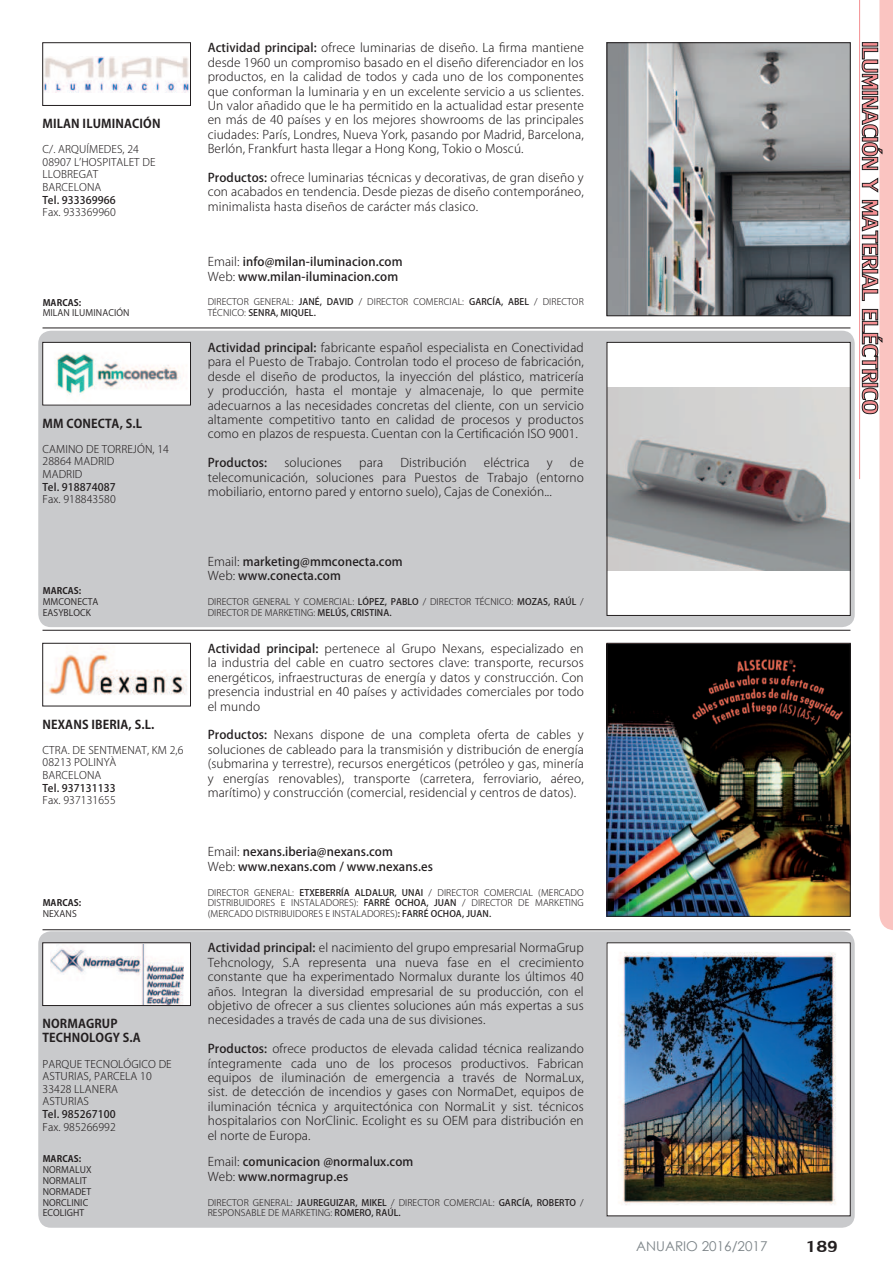
<style>
.page{position:relative;width:893px;height:1263px;background:#fff}
.page>*{position:absolute;margin:0;border:0;box-sizing:border-box;transform-origin:0 0}
.t1{font:24px "Lily UPC";color:#231f20}
.t2{font:13.5px "Century Gothic";color:#7b8387}
.t3{font:300 12px/14.4px "Koz Go Pro";letter-spacing:.01em;color:#231f20;text-align:justify}
.t4{font:500 12px/14.4px "Koz Go Pro";letter-spacing:.01em;color:#231f20}
.t5{font:700 12px/14.4px "Koz Go Pro";letter-spacing:.01em;color:#231f20}
.t6{font:300 10.5px/12.6px "Koz Go Pro";letter-spacing:.01em;color:#231f20}
.t7{font:500 10.5px "Koz Go Pro";letter-spacing:.01em;color:#231f20}
.t8{font:300 9px/10.5px "Koz Go Pro";letter-spacing:.01em;color:#231f20}
.t9{font:9px/10.8px "Koz Go Pro";letter-spacing:.01em;color:#231f20}
.t10{font:700 9px "Koz Go Pro";letter-spacing:.01em;color:#231f20}
.s1{font-weight:500}
.s2{font-weight:300}
</style>
<div class="page">
<div style="left:38px;top:331px;width:817px;height:296px;background:#c9cacc;border-radius:13px"></div>
<div style="left:38px;top:931px;width:817px;height:297px;background:#c9cacc;border-radius:13px"></div>
<hr style="left:43px;top:328px;width:807px;height:1px;background:#231f20">
<hr style="left:43px;top:630px;width:807px;height:1px;background:#231f20">
<hr style="left:43px;top:929px;width:807px;height:1px;background:#231f20">
<img style="left:609px;top:45px;width:239px;height:269px">
<div style="left:607px;top:43px;width:243px;height:273px;border:1px solid #231f20"></div>
<img style="left:45px;top:56px;width:144px;height:36px">
<div style="left:43px;top:43px;width:148px;height:63px;border:1px solid #231f20"></div>
<div style="left:607px;top:342px;width:243px;height:273px;background:#fff"></div>
<img style="left:609px;top:388px;width:239px;height:182px">
<div style="left:607px;top:342px;width:243px;height:274px;border:1px solid #231f20"></div>
<img style="left:45px;top:344px;width:144px;height:59px">
<div style="left:43px;top:342px;width:148px;height:63px;border:1px solid #231f20"></div>
<img style="left:609px;top:645px;width:239px;height:269px">
<div style="left:607px;top:643px;width:243px;height:273px;border:1px solid #231f20"></div>
<img style="left:46px;top:648px;width:141px;height:47px">
<div style="left:43px;top:643px;width:148px;height:63px;border:1px solid #231f20"></div>
<img style="left:609px;top:944px;width:239px;height:270px">
<div style="left:43px;top:943px;width:147px;height:62px;background:#fff"></div>
<img style="left:50px;top:944px;width:133px;height:60px">
<div style="left:43px;top:942px;width:148px;height:64px;border:1px solid #231f20"></div>
<svg style="left:862px;top:0;width:31px;height:930px"></svg>
<hr style="left:859px;top:0;width:1px;height:479px;background:#f48e91">
<p class="t5" style="left:43px;top:117px;width:120px">MILAN ILUMINACIÓN</p>
<p class="t6" style="left:43px;top:143px;width:115px">C/. ARQUÍMEDES, 24<br>08907 L’HOSPITALET DE<br>LLOBREGAT<br>BARCELONA</p>
<p class="t7" style="left:43px;top:193px;width:75px">Tel. 933369966</p>
<p class="t6" style="left:43px;top:206px;width:75px">Fax. 933369960</p>
<p class="t10" style="left:43px;top:296px;width:40px">MARCAS:</p>
<p class="t9" style="left:43px;top:308px;width:88px">MILAN ILUMINACIÓN</p>
<p class="t5" style="left:43px;top:417px;width:101px">MM CONECTA, S.L</p>
<p class="t6" style="left:43px;top:443px;width:128px">CAMINO DE TORREJÓN, 14<br>28864 MADRID<br>MADRID</p>
<p class="t7" style="left:43px;top:480px;width:75px">Tel. 918874087</p>
<p class="t6" style="left:43px;top:493px;width:75px">Fax. 918843580</p>
<p class="t10" style="left:43px;top:585px;width:40px">MARCAS:</p>
<p class="t9" style="left:43px;top:597px;width:57px">MMCONECTA<br>EASYBLOCK</p>
<p class="t5" style="left:43px;top:718px;width:113px">NEXANS IBERIA, S.L.</p>
<p class="t6" style="left:43px;top:744px;width:143px">CTRA. DE SENTMENAT, KM 2,6<br>08213 POLINYÀ<br>BARCELONA</p>
<p class="t7" style="left:43px;top:781px;width:75px">Tel. 937131133</p>
<p class="t6" style="left:43px;top:794px;width:75px">Fax. 937131655</p>
<p class="t10" style="left:43px;top:897px;width:40px">MARCAS:</p>
<p class="t9" style="left:43px;top:908px;width:36px">NEXANS</p>
<p class="t5" style="left:43px;top:1017px;width:100px">NORMAGRUP<br>TECHNOLOGY S.A</p>
<p class="t6" style="left:43px;top:1057px;width:131px">PARQUE TECNOLÓGICO DE<br>ASTURIAS, PARCELA 10<br>33428 LLANERA<br>ASTURIAS</p>
<p class="t7" style="left:43px;top:1107px;width:75px">Tel. 985267100</p>
<p class="t6" style="left:43px;top:1120px;width:75px">Fax. 985266992</p>
<p class="t10" style="left:43px;top:1153px;width:40px">MARCAS:</p>
<p class="t9" style="left:43px;top:1165px;width:50px">NORMALUX<br>NORMALIT<br>NORMADET<br>NORCLINIC<br>ECOLIGHT</p>
<p class="t3" style="left:208px;top:41px;width:378px"><span class="s1">Actividad principal:</span> ofrece luminarias de diseño. La 昀椀rma mantiene desde 1960 un compromiso basado en el diseño diferenciador en los productos, en la calidad de todos y cada uno de los componentes que conforman la luminaria y en un excelente servicio a us sclientes.<br>Un valor añadido que le ha permitido en la actualidad estar presente en más de 40 países y en los mejores showrooms de las principales ciudades: París, Londres, Nueva York, pasando por Madrid, Barcelona, Berlón, Frankfurt hasta llegar a Hong Kong, Tokio o Moscú.</p>
<p class="t3" style="left:208px;top:170px;width:378px"><span class="s1">Productos:</span> ofrece luminarias técnicas y decorativas, de gran diseño y con acabados en tendencia. Desde piezas de diseño contemporáneo, minimalista hasta diseños de carácter más clasico.</p>
<p class="t4" style="left:208px;top:255px;width:196px"><span class="s2">Email:</span> info@milan-iluminacion.com<br><span class="s2">Web:</span> www.milan-iluminacion.com</p>
<p class="t8" style="left:208px;top:297px;width:378px">DIRECTOR GENERAL: <span class="s1">JANÉ, DAVID</span> / DIRECTOR COMERCIAL: <span class="s1">GARCÍA, ABEL</span> / DIRECTOR<br>TÉCNICO: <span class="s1">SENRA, MIQUEL.</span></p>
<p class="t3" style="left:208px;top:340px;width:378px"><span class="s1">Actividad principal:</span> fabricante español especialista en Conectividad para el Puesto de Trabajo. Controlan todo el proceso de fabricación, desde el diseño de productos, la inyección del plástico, matricería y producción, hasta el montaje y almacenaje, lo que permite adecuarnos a las necesidades concretas del cliente, con un servicio altamente competitivo tanto en calidad de procesos y productos como en plazos de respuesta. Cuentan con la Certi昀椀cación ISO 9001.</p>
<p class="t4" style="left:208px;top:456px;width:61px">Productos:</p>
<p class="t3" style="left:284px;top:456px;width:59px">soluciones</p>
<p class="t3" style="left:359px;top:456px;width:25px">para</p>
<p class="t3" style="left:400px;top:456px;width:68px">Distribución</p>
<p class="t3" style="left:484px;top:456px;width:47px">eléctrica</p>
<p class="t3" style="left:547px;top:456px;width:7px">y</p>
<p class="t3" style="left:208px;top:456px;width:378px;text-indent:362px">de telecomunicación, soluciones para Puestos de Trabajo (entorno mobiliario, entorno pared y entorno suelo), Cajas de Conexión...</p>
<p class="t4" style="left:208px;top:555px;width:196px"><span class="s2">Email:</span> marketing@mmconecta.com<br><span class="s2">Web:</span> www.conecta.com</p>
<p class="t8" style="left:208px;top:597px;width:378px">DIRECTOR GENERAL Y COMERCIAL: <span class="s1">LÓPEZ, PABLO</span> / DIRECTOR TÉCNICO: <span class="s1">MOZAS, RAÚL</span> /<br>DIRECTOR DE MARKETING: <span class="s1">MELÚS, CRISTINA.</span></p>
<p class="t3" style="left:208px;top:641px;width:378px"><span class="s1">Actividad principal:</span> pertenece al Grupo Nexans, especializado en la industria del cable en cuatro sectores clave: transporte, recursos energéticos, infraestructuras de energía y datos y construcción. Con presencia industrial en 40 países y actividades comerciales por todo el mundo</p>
<p class="t3" style="left:208px;top:728px;width:378px"><span class="s1">Productos:</span> Nexans dispone de una completa oferta de cables y soluciones de cableado para la transmisión y distribución de energía (submarina y terrestre), recursos energéticos (petróleo y gas, minería y energías renovables), transporte (carretera, ferroviario, aéreo, marítimo) y construcción (comercial, residencial y centros de datos).</p>
<p class="t4" style="left:208px;top:845px;width:227px"><span class="s2">Email:</span> nexans.iberia@nexans.com<br><span class="s2">Web:</span> www.nexans.com / www.nexans.es</p>
<p class="t8" style="left:208px;top:887px;width:378px;text-align:justify">DIRECTOR GENERAL: <span class="s1">ETXEBERRÍA ALDALUR, UNAI</span> / DIRECTOR COMERCIAL (MERCADO DISTRIBUIDORES E INSTALADORES): <span class="s1">FARRÉ OCHOA, JUAN</span> / DIRECTOR DE MARKETING (MERCADO DISTRIBUIDORES E INSTALADORES)<span class="s1">: FARRÉ OCHOA, JUAN.</span></p>
<p class="t3" style="left:208px;top:941px;width:378px"><span class="s1">Actividad principal:</span> el nacimiento del grupo empresarial NormaGrup Tehcnology, S.A representa una nueva fase en el crecimiento constante que ha experimentado Normalux durante los últimos 40 años. Integran la diversidad empresarial de su producción, con el objetivo de ofrecer a sus clientes soluciones aún más expertas a sus necesidades a través de cada una de sus divisiones.</p>
<p class="t3" style="left:208px;top:1042px;width:378px"><span class="s1">Productos:</span> ofrece productos de elevada calidad técnica realizando íntegramente cada uno de los procesos productivos. Fabrican equipos de iluminación de emergencia a través de NormaLux, sist. de detección de incendios y gases con NormaDet, equipos de iluminación técnica y arquitectónica con NormaLit y sist. técnicos hospitalarios con NorClinic. Ecolight es su OEM para distribución en el norte de Europa.</p>
<p class="t4" style="left:208px;top:1155px;width:207px"><span class="s2">Email:</span> comunicacion @normalux.com<br><span class="s2">Web:</span> www.normagrup.es</p>
<p class="t8" style="left:208px;top:1197px;width:378px">DIRECTOR GENERAL: <span class="s1">JAUREGUIZAR, MIKEL</span> / DIRECTOR COMERCIAL: <span class="s1">GARCÍA, ROBERTO</span> /<br>RESPONSABLE DE MARKETING: <span class="s1">ROMERO, RAÚL.</span></p>
<p class="t2" style="left:636px;top:1241px;width:133px">ANUARIO 2016/2017</p>
<h1 class="t1" style="left:806px;top:1229px;width:34px">189</h1>
</div>
